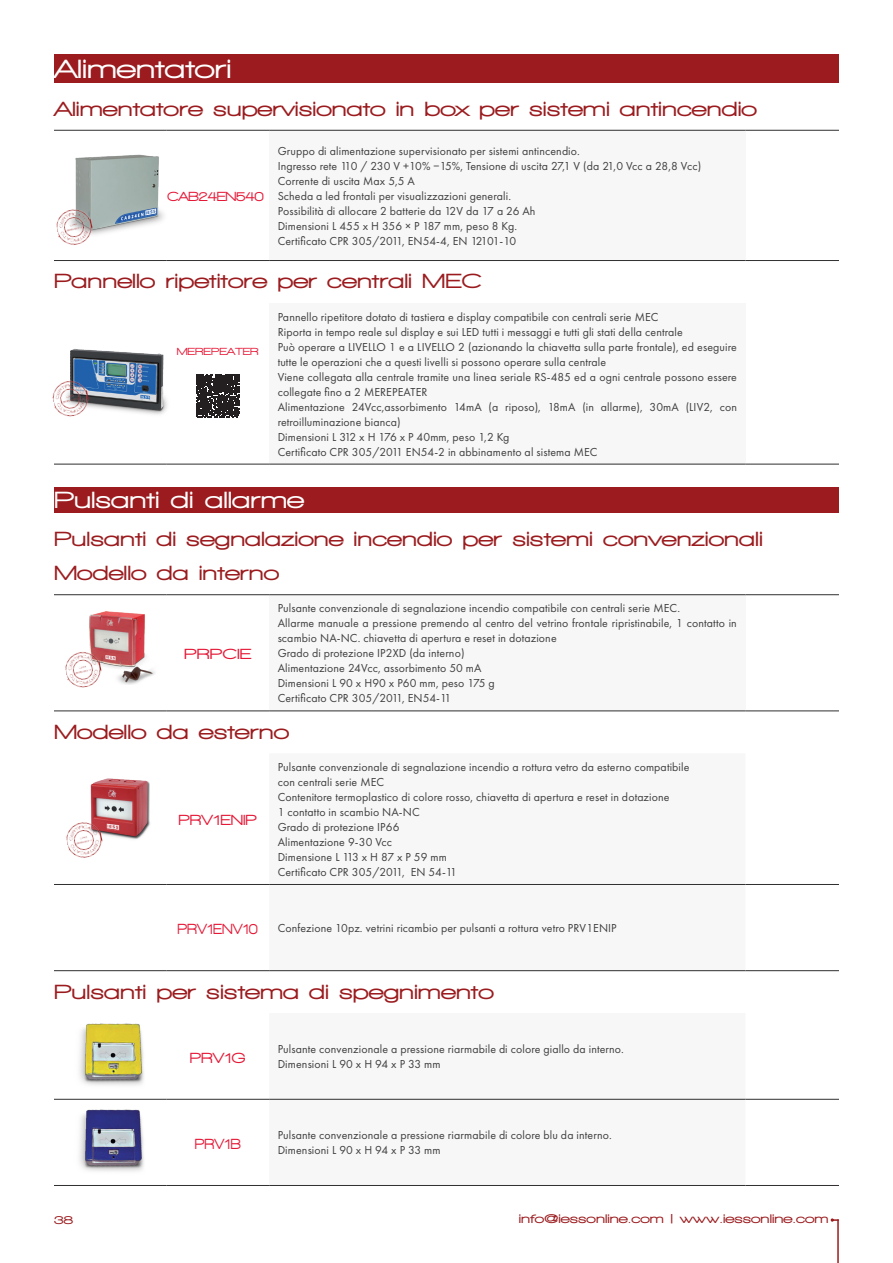
<style>
.page{position:relative;width:893px;height:1263px;background:#fff}
.page>*{position:absolute;margin:0;border:0;box-sizing:border-box;transform-origin:0 0}
.t1{font:900 27px "Walkway Expand";color:#fff}
.t2{font:900 24px "Walkway Expand";color:#fff}
.t3{font:900 21px/33.8px "Walkway Expand";color:#9b1b1e}
.t4{font:900 15px "Walkway Expand";color:#e51836;scale:.77 1}
.t5{font:900 15px "Walkway Expand";color:#e51836;scale:.9 1}
.t6{font:900 15px "Walkway Expand";color:#e51836}
.t7{font:900 13.5px "Walkway Expand";letter-spacing:-.03em;color:#e51836;scale:.89 1}
.t8{font:900 12.75px "Walkway Expand";color:#9b1b1e}
.t9{font:12px/15px "Futura PT";letter-spacing:.01em;color:#3e3e3f}
.t10{font:900 12px "Walkway Expand";color:#9b1b1e}
.t11{font:900 10.5px "Walkway Expand";color:#e51836;scale:.94 1}
</style>
<div class="page">
<hr style="left:837px;top:1219px;width:2px;height:44px;background:#9b1b1e">
<svg style="left:831px;top:1218px;width:8px;height:4px"></svg>
<div style="left:54px;top:54px;width:785px;height:28px;background:#9b1b1e"></div>
<div style="left:54px;top:487px;width:785px;height:26px;background:#9b1b1e"></div>
<div style="left:269px;top:130px;width:476px;height:130px;background:#f7f7f8"></div>
<hr style="left:54px;top:130px;width:112px;height:1px;background:#312f30">
<hr style="left:54px;top:260px;width:112px;height:1px;background:#312f30">
<hr style="left:166px;top:130px;width:103px;height:1px;background:#312f30">
<hr style="left:166px;top:260px;width:103px;height:1px;background:#312f30">
<hr style="left:269px;top:130px;width:476px;height:1px;background:#312f30">
<hr style="left:269px;top:260px;width:476px;height:1px;background:#312f30">
<hr style="left:745px;top:130px;width:94px;height:1px;background:#312f30">
<hr style="left:745px;top:260px;width:94px;height:1px;background:#312f30">
<img style="left:75px;top:154px;width:89px;height:81px">
<img style="left:56px;top:203px;width:40px;height:42px">
<div style="left:269px;top:303px;width:476px;height:161px;background:#f7f7f8"></div>
<hr style="left:54px;top:464px;width:112px;height:1px;background:#312f30">
<hr style="left:166px;top:464px;width:103px;height:1px;background:#312f30">
<hr style="left:269px;top:464px;width:476px;height:1px;background:#312f30">
<hr style="left:745px;top:464px;width:94px;height:1px;background:#312f30">
<img style="left:70px;top:348px;width:97px;height:67px">
<img style="left:52px;top:374px;width:40px;height:43px">
<svg style="left:196px;top:374px;width:43px;height:43px;background:#363334"></svg>
<div style="left:269px;top:595px;width:476px;height:116px;background:#f7f7f8"></div>
<hr style="left:54px;top:594px;width:112px;height:1px;background:#312f30">
<hr style="left:166px;top:594px;width:103px;height:1px;background:#312f30">
<hr style="left:269px;top:594px;width:476px;height:1px;background:#312f30">
<hr style="left:745px;top:594px;width:94px;height:1px;background:#312f30">
<hr style="left:54px;top:711px;width:112px;height:1px;background:#312f30">
<hr style="left:166px;top:711px;width:103px;height:1px;background:#312f30">
<hr style="left:269px;top:711px;width:476px;height:1px;background:#312f30">
<hr style="left:745px;top:711px;width:94px;height:1px;background:#312f30">
<img style="left:89px;top:611px;width:66px;height:73px">
<img style="left:65px;top:645px;width:40px;height:43px">
<svg style="left:270px;top:883px;width:475px;height:1px"></svg>
<hr style="left:54px;top:884px;width:112px;height:1px;background:#312f30">
<hr style="left:166px;top:884px;width:103px;height:1px;background:#312f30">
<hr style="left:54px;top:970px;width:112px;height:1px;background:#312f30">
<hr style="left:166px;top:970px;width:103px;height:1px;background:#312f30">
<hr style="left:269px;top:884px;width:476px;height:1px;background:#312f30">
<hr style="left:269px;top:970px;width:476px;height:1px;background:#312f30">
<hr style="left:745px;top:884px;width:94px;height:1px;background:#312f30">
<hr style="left:745px;top:970px;width:94px;height:1px;background:#312f30">
<img style="left:90px;top:778px;width:60px;height:61px">
<img style="left:66px;top:815px;width:40px;height:43px">
<svg style="left:269px;top:1098px;width:476px;height:87px"></svg>
<hr style="left:54px;top:1099px;width:112px;height:1px;background:#312f30">
<hr style="left:166px;top:1099px;width:103px;height:1px;background:#312f30">
<hr style="left:54px;top:1185px;width:112px;height:1px;background:#312f30">
<hr style="left:166px;top:1185px;width:103px;height:1px;background:#312f30">
<hr style="left:269px;top:1099px;width:476px;height:1px;background:#312f30">
<hr style="left:269px;top:1185px;width:476px;height:1px;background:#312f30">
<hr style="left:745px;top:1099px;width:94px;height:1px;background:#312f30">
<hr style="left:745px;top:1185px;width:94px;height:1px;background:#312f30">
<img style="left:79px;top:1023px;width:65px;height:63px">
<img style="left:79px;top:1109px;width:65px;height:63px">
<h1 class="t1" style="left:54px;top:54px;width:179px">Alimentatori</h1>
<h3 class="t3" style="left:54px;top:91px;width:704px">Alimentatore supervisionato in box per sistemi antincendio</h3>
<p class="t9" style="left:278px;top:143px;width:425px">Gruppo di alimentazione supervisionato per sistemi antincendio.<br>Ingresso rete 110 / 230 V +10% −15%, Tensione di uscita 27,1 V (da 21,0 Vcc a 28,8 Vcc)<br>Corrente di uscita Max 5,5 A<br>Scheda a led frontali per visualizzazioni generali.<br>Possibilità di allocare 2 batterie da 12V da 17 a 26 Ah<br>Dimensioni L 455 x H 356 × P 187 mm, peso 8 Kg.<br>Certificato CPR 305/2011, EN54-4, EN 12101-10</p>
<h3 class="t3" style="left:54px;top:264px;width:429px">Pannello ripetitore per centrali MEC</h3>
<p class="t7" style="left:167px;top:189px;width:110px">CAB24EN540</p>
<p class="t9" style="left:278px;top:309px;width:461px">Pannello ripetitore dotato di tastiera e display compatibile con centrali serie MEC<br>Riporta in tempo reale sul display e sui LED tutti i messaggi e tutti gli stati della centrale<br>Può operare a LIVELLO 1 e a LIVELLO 2 (azionando la chiavetta sulla parte frontale), ed eseguire tutte le operazioni che a questi livelli si possono operare sulla centrale<br>Viene collegata alla centrale tramite una linea seriale RS-485 ed a ogni centrale possono essere collegate fino a 2 MEREPEATER<br>Alimentazione 24Vcc,assorbimento 14mA (a riposo), 18mA (in allarme), 30mA (LIV2, con retroilluminazione bianca)<br>Dimensioni L 312 x H 176 x P 40mm, peso 1,2 Kg<br>Certificato CPR 305/2011 EN54-2 in abbinamento al sistema MEC</p>
<h2 class="t2" style="left:54px;top:487px;width:252px">Pulsanti di allarme</h2>
<h3 class="t3" style="left:54px;top:522px;width:710px">Pulsanti di segnalazione incendio per sistemi convenzionali<br>Modello da interno</h3>
<p class="t11" style="left:177px;top:346px;width:89px">MEREPEATER</p>
<p class="t9" style="left:278px;top:601px;width:461px">Pulsante convenzionale di segnalazione incendio compatibile con centrali serie MEC.<br>Allarme manuale a pressione premendo al centro del vetrino frontale ripristinabile, 1 contatto in scambio NA-NC. chiavetta di apertura e reset in dotazione<br>Grado di protezione IP2XD (da interno)<br>Alimentazione 24Vcc, assorbimento 50 mA<br>Dimensioni L 90 x H90 x P60 mm, peso 175 g<br>Certificato CPR 305/2011, EN54-11</p>
<h3 class="t3" style="left:54px;top:715px;width:237px">Modello da esterno</h3>
<p class="t6" style="left:184px;top:646px;width:68px">PRPCIE</p>
<p class="t5" style="left:178px;top:812px;width:89px">PRV1ENIP</p>
<p class="t9" style="left:278px;top:759px;width:413px">Pulsante convenzionale di segnalazione incendio a rottura vetro da esterno compatibile con centrali serie MEC<br>Contenitore termoplastico di colore rosso, chiavetta di apertura e reset in dotazione<br>1 contatto in scambio NA-NC<br>Grado di protezione IP66<br>Alimentazione 9-30 Vcc<br>Dimensione L 113 x H 87 x P 59 mm<br>Certificato CPR 305/2011, EN 54-11</p>
<p class="t4" style="left:177px;top:921px;width:106px">PRV1ENV10</p>
<p class="t9" style="left:278px;top:920px;width:341px">Confezione 10pz. vetrini ricambio per pulsanti a rottura vetro PRV1ENIP</p>
<h3 class="t3" style="left:54px;top:974px;width:441px">Pulsanti per sistema di spegnimento</h3>
<p class="t5" style="left:190px;top:1049px;width:64px">PRV1G</p>
<p class="t9" style="left:278px;top:1042px;width:348px">Pulsante convenzionale a pressione riarmabile di colore giallo da interno.<br>Dimensioni L 90 x H 94 x P 33 mm</p>
<p class="t4" style="left:195px;top:1136px;width:61px">PRV1B</p>
<p class="t9" style="left:278px;top:1128px;width:336px">Pulsante convenzionale a pressione riarmabile di colore blu da interno.<br>Dimensioni L 90 x H 94 x P 33 mm</p>
<p class="t10" style="left:54px;top:1213px;width:21px">38</p>
<p class="t8" style="left:519px;top:1212px;width:311px">info@iessonline.com | www.iessonline.com</p>
</div>
